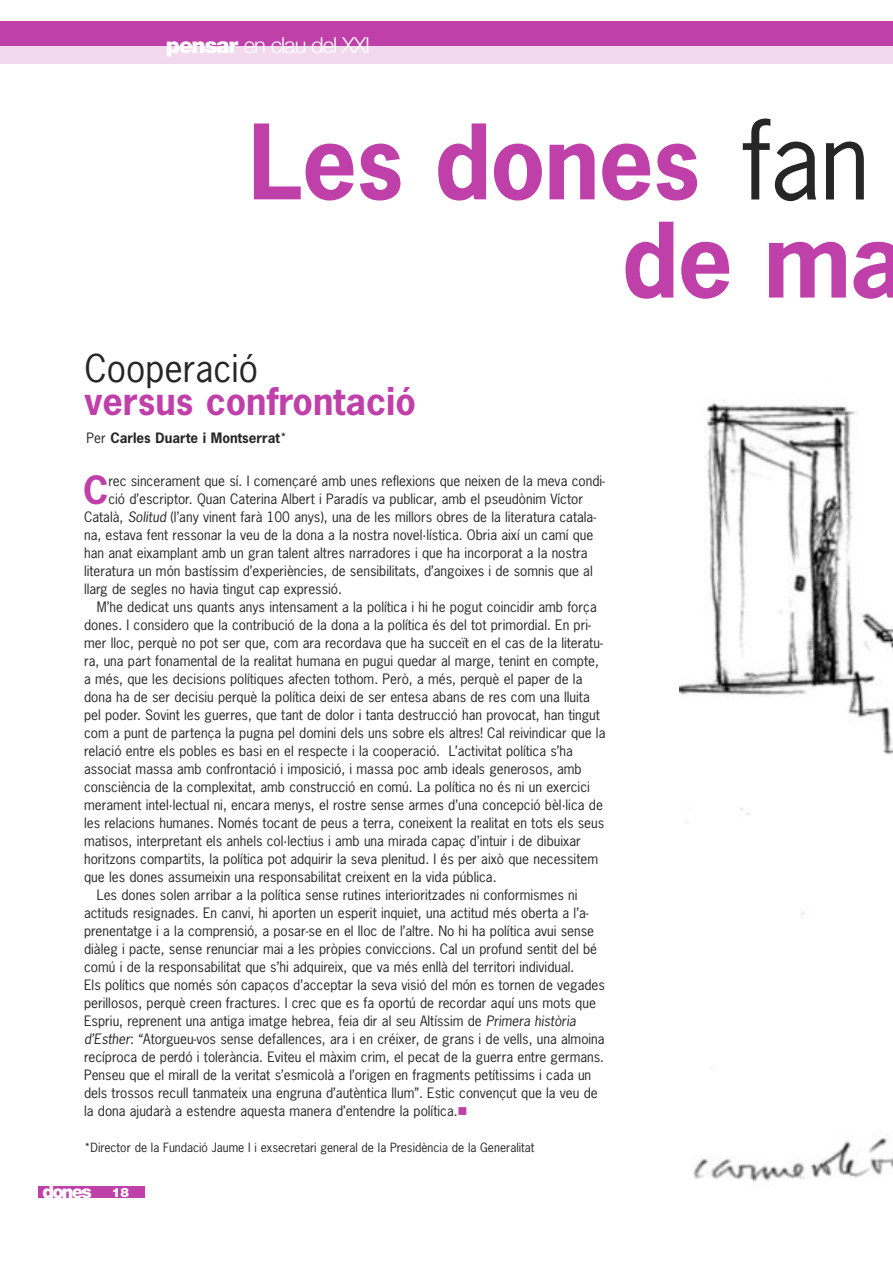
<style>
.page{position:relative;width:893px;height:1263px;background:#fff}
.page>*{position:absolute;margin:0;border:0;box-sizing:border-box;transform-origin:0 0}
.t1{font:700 97.5px/98.2px "News Gothic";letter-spacing:-.015em;color:#c040aa}
.t2{font:700 36.6px "News Gothic";color:#c040aa}
.t3{font:700 36px "News Gothic";color:#c040aa}
.t4{font:36px "News Gothic";color:#272627}
.t5{font:300 21.9px "Helvetica Neue";letter-spacing:-.045em;color:#fff}
.t6{font:900 18px "Helvetica Neue";letter-spacing:-.1em;color:#fff}
.t7{font:13.5px "News Gothic";color:#272627}
.t8{font:700 13.5px "News Gothic";color:#272627}
.t9{font:12px "News Gothic";color:#272627}
.s1{font-weight:900}
.s2{font-weight:400;font-size:102px;color:#272627}
.s3{font-weight:400}
.s4{font-style:italic}
.s5{color:#c040aa}
.s6{font-size:12.9px}
</style>
<div class="page">
<img style="left:679px;top:400px;width:214px;height:782px">
<div style="left:38px;top:1186px;width:107px;height:12px;background:#c040aa"></div>
<div style="left:0;top:21px;width:893px;height:43px;background:#c040aa"></div>
<div style="left:0;top:47px;width:893px;height:17px;background:#f2d9ee"></div>
<h3 class="t5" style="left:166px;top:31px;width:206px"><span class="s1">pensar</span> en clau del xxI</h3>
<h1 class="t1" style="left:622px;top:117px;width:285px;text-indent:-373px">Les dones <span class="s2">fan </span>de ma</h1>
<h3 class="t4" style="left:85px;top:349px;width:175px">Cooperació</h3>
<h3 class="t3" style="left:85px;top:382px;width:333px">versus confrontació</h3>
<p class="t8" style="left:87px;top:430px;width:202px"><span class="s3">Per</span> Carles Duarte i Montserrat<span class="s3">*</span></p>
<h2 class="t2" style="left:83px;top:470px;width:27px">C</h2>
<p class="t7" style="left:108px;top:473px;width:498px">rec sincerament que sí. I començaré amb unes reflexions que neixen de la meva condi-</p>
<p class="t7" style="left:108px;top:491px;width:476px">ció d’escriptor. Quan Caterina Albert i Paradís va publicar, amb el pseudònim Víctor</p>
<p class="t7" style="left:84px;top:509px;width:514px">Català, <span class="s4">Solitud</span> (l’any vinent farà 100 anys), una de les millors obres de la literatura catala-</p>
<p class="t7" style="left:84px;top:527px;width:511px">na, estava fent ressonar la veu de la dona a la nostra novel·lística. Obria així un camí que</p>
<p class="t7" style="left:84px;top:545px;width:505px">han anat eixamplant amb un gran talent altres narradores i que ha incorporat a la nostra</p>
<p class="t7" style="left:84px;top:563px;width:510px">literatura un món bastíssim d’experiències, de sensibilitats, d’angoixes i de somnis que al</p>
<p class="t7" style="left:84px;top:581px;width:259px">llarg de segles no havia tingut cap expressió.</p>
<p class="t7" style="left:97px;top:599px;width:501px">M’he dedicat uns quants anys intensament a la política i hi he pogut coincidir amb força</p>
<p class="t7" style="left:84px;top:617px;width:508px">dones. I considero que la contribució de la dona a la política és del tot primordial. En pri-</p>
<p class="t7" style="left:84px;top:635px;width:520px">mer lloc, perquè no pot ser que, com ara recordava que ha succeït en el cas de la literatu-</p>
<p class="t7" style="left:84px;top:653px;width:516px">ra, una part fonamental de la realitat humana en pugui quedar al marge, tenint en compte,</p>
<p class="t7" style="left:84px;top:671px;width:500px">a més, que les decisions polítiques afecten tothom. Però, a més, perquè el paper de la</p>
<p class="t7" style="left:84px;top:689px;width:507px">dona ha de ser decisiu perquè la política deixi de ser entesa abans de res com una lluita</p>
<p class="t7" style="left:84px;top:707px;width:517px">pel poder. Sovint les guerres, que tant de dolor i tanta destrucció han provocat, han tingut</p>
<p class="t7" style="left:84px;top:725px;width:523px">com a punt de partença la pugna pel domini dels uns sobre els altres! Cal reivindicar que la</p>
<p class="t7" style="left:84px;top:743px;width:490px">relació entre els pobles es basi en el respecte i la cooperació. L’activitat política s’ha</p>
<p class="t7" style="left:84px;top:761px;width:499px">associat massa amb confrontació i imposició, i massa poc amb ideals generosos, amb</p>
<p class="t7" style="left:84px;top:779px;width:507px">consciència de la complexitat, amb construcció en comú. La política no és ni un exercici</p>
<p class="t7" style="left:84px;top:797px;width:520px">merament intel·lectual ni, encara menys, el rostre sense armes d’una concepció bèl·lica de</p>
<p class="t7" style="left:84px;top:815px;width:522px">les relacions humanes. Només tocant de peus a terra, coneixent la realitat en tots els seus</p>
<p class="t7" style="left:84px;top:833px;width:498px">matisos, interpretant els anhels col·lectius i amb una mirada capaç d’intuir i de dibuixar</p>
<p class="t7" style="left:84px;top:851px;width:515px">horitzons compartits, la política pot adquirir la seva plenitud. I és per això que necessitem</p>
<p class="t7" style="left:84px;top:869px;width:414px">que les dones assumeixin una responsabilitat creixent en la vida pública.</p>
<p class="t7" style="left:97px;top:887px;width:482px">Les dones solen arribar a la política sense rutines interioritzades ni conformismes ni</p>
<p class="t7" style="left:84px;top:905px;width:506px">actituds resignades. En canvi, hi aporten un esperit inquiet, una actitud més oberta a l’a-</p>
<p class="t7" style="left:84px;top:923px;width:512px">prenentatge i a la comprensió, a posar-se en el lloc de l’altre. No hi ha política avui sense</p>
<p class="t7" style="left:84px;top:941px;width:514px">diàleg i pacte, sense renunciar mai a les pròpies conviccions. Cal un profund sentit del bé</p>
<p class="t7" style="left:84px;top:959px;width:492px">comú i de la responsabilitat que s’hi adquireix, que va més enllà del territori individual.</p>
<p class="t7" style="left:84px;top:977px;width:522px">Els polítics que només són capaços d’acceptar la seva visió del món es tornen de vegades</p>
<p class="t7" style="left:84px;top:995px;width:513px">perillosos, perquè creen fractures. I crec que es fa oportú de recordar aquí uns mots que</p>
<p class="t7" style="left:84px;top:1013px;width:493px">Espriu, reprenent una antiga imatge hebrea, feia dir al seu Altíssim de <span class="s4">Primera història</span></p>
<p class="t7" style="left:84px;top:1031px;width:522px"><span class="s4">d’Esther</span>: “Atorgueu-vos sense defallences, ara i en créixer, de grans i de vells, una almoina</p>
<p class="t7" style="left:84px;top:1049px;width:522px">recíproca de perdó i tolerància. Eviteu el màxim crim, el pecat de la guerra entre germans.</p>
<p class="t7" style="left:84px;top:1067px;width:509px">Penseu que el mirall de la veritat s’esmicolà a l’origen en fragments petítissims i cada un</p>
<p class="t7" style="left:84px;top:1085px;width:515px">dels trossos recull tanmateix una engruna d’autèntica llum”. Estic convençut que la veu de</p>
<p class="t7" style="left:84px;top:1103px;width:385px">la dona ajudarà a estendre aquesta manera d’entendre la política.<span class="s5">■</span></p>
<p class="t9" style="left:84px;top:1141px;width:452px">*Director de la Fundació Jaume I i exsecretari general de la Presidència de la Generalitat</p>
<h3 class="t6" style="left:43px;top:1185px;width:88px">dones <span class="s6">18</span></h3>
</div>
